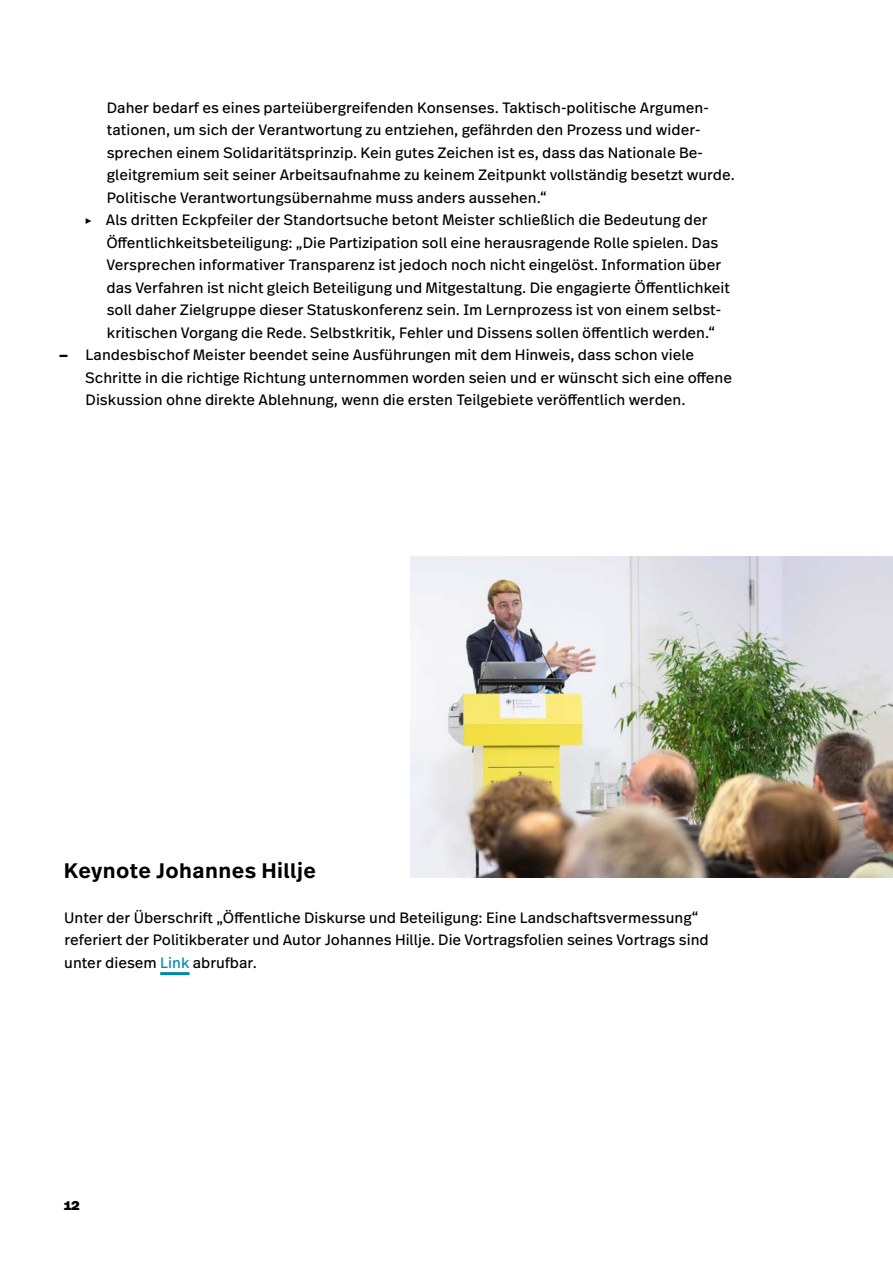
<style>
.page{position:relative;width:893px;height:1263px;background:#fff}
.page>*{position:absolute;margin:0;border:0;box-sizing:border-box;transform-origin:0 0}
.Artikelüberschrift{font:600 21px "Real Text Pro";letter-spacing:.02em;color:#000}
.Text{font:15px/22.5px "Real Text Pro";color:#000}
.t1{font:800 15px "Real Text Pro";color:#000}
.s1{font-weight:800}
.s2{color:#0088ac}
</style>
<div class="page">
<hr style="left:160px;top:972px;width:30px;height:3px;background:#0088ac">
<img style="left:411px;top:556px;width:482px;height:322px">
<p class="Text" style="left:107px;top:96px;width:630px">Daher bedarf es eines parteiübergreifenden Konsenses. Taktisch-politische Argumen&shy;tationen, um sich der Verantwortung zu entziehen, gefährden den Prozess und wider&shy;sprechen einem Solidaritätsprinzip. Kein gutes Zeichen ist es, dass das Nationale Be&shy;gleitgremium seit seiner Arbeitsaufnahme zu keinem Zeitpunkt vollständig besetzt wurde.<br>Politische Verantwortungsübernahme muss anders aussehen.“</p>
<p class="Text" style="left:106px;top:208px;width:625px;text-indent:-22px">▸ Als dritten Eckpfeiler der Standortsuche betont Meister schließlich die Bedeutung der Öffentlichkeitsbeteiligung: „Die Partizipation soll eine herausragende Rolle spielen. Das Versprechen informativer Transparenz ist jedoch noch nicht eingelöst. Information über das Verfahren ist nicht gleich Beteiligung und Mitgestaltung. Die engagierte Öffentlichkeit soll daher Zielgruppe dieser Statuskonferenz sein. Im Lernprozess ist von einem selbst&shy;kritischen Vorgang die Rede. Selbstkritik, Fehler und Dissens sollen öffentlich werden.“</p>
<p class="Text" style="left:85px;top:343px;width:648px;text-indent:-26px"><span class="s1">‒</span> Landesbischof Meister beendet seine Ausführungen mit dem Hinweis, dass schon viele<br>Schritte in die richtige Richtung unternommen worden seien und er wünscht sich eine offene<br>Diskussion ohne direkte Ablehnung, wenn die ersten Teilgebiete veröffentlich werden.</p>
<h2 class="Artikelüberschrift" style="left:64px;top:855px;width:253px">Keynote Johannes Hillje</h2>
<p class="Text" style="left:64px;top:906px;width:646px">Unter der Überschrift „Öffentliche Diskurse und Beteiligung: Eine Landschaftsvermessung“ referiert der Politikberater und Autor Johannes Hillje. Die Vortragsfolien seines Vortrags sind unter diesem <span class="s2">Link</span> abrufbar.</p>
<p class="t1" style="left:64px;top:1193px;width:18px">12</p>
</div>
